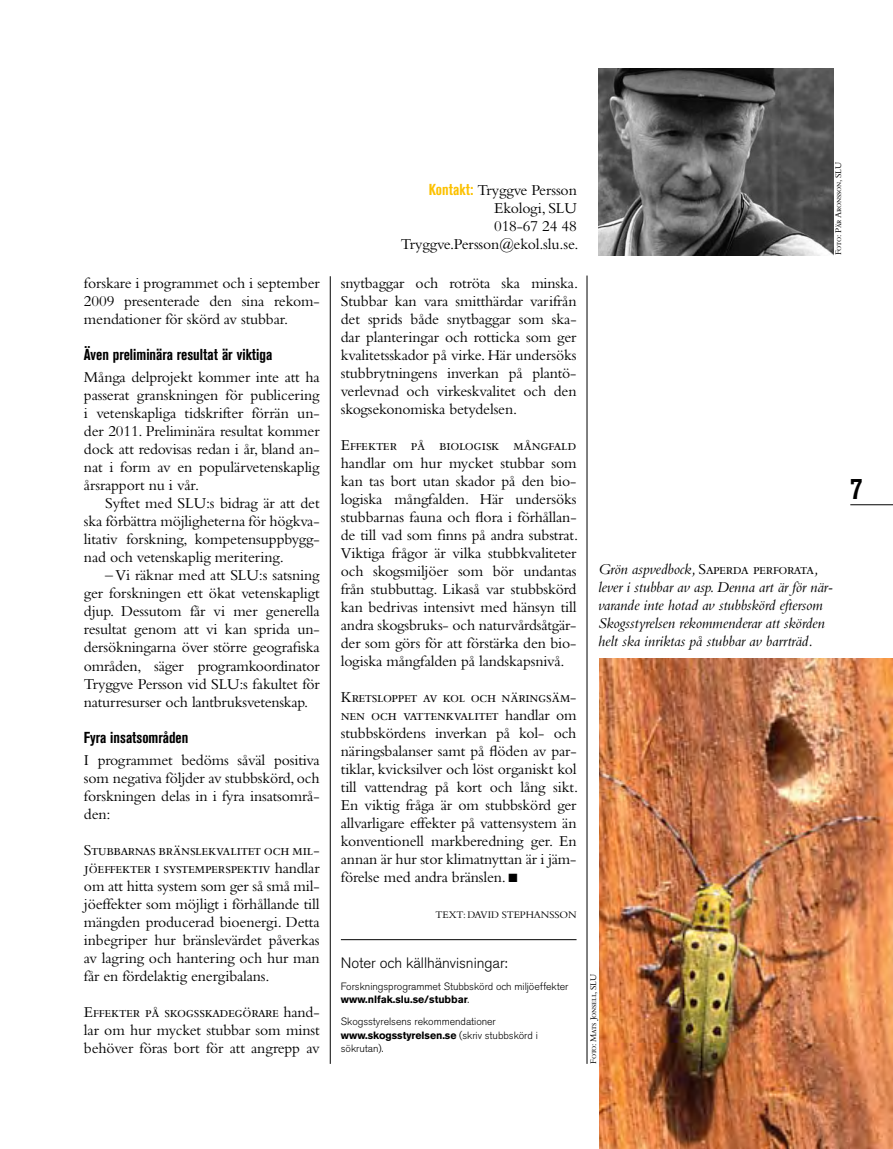
<style>
.page{position:relative;width:893px;height:1149px;background:#fff}
.page>*{position:absolute;margin:0;border:0;box-sizing:border-box;transform-origin:0 0}
.t1{font:700 condensed 30px "Akzidenz Grotesk BE";color:#000}
.t2{font:15.75px/18px "Bembo";letter-spacing:-.01em;color:#000;text-align:justify}
.t3{font:15.75px/18px "Bembo SC";letter-spacing:-.02em;color:#000}
.t4{font:italic 15.75px/18px "Bembo";letter-spacing:-.01em;color:#000}
.t5{font:700 condensed 15.75px "Akzidenz Grotesk BE";color:#000}
.t6{font:300 15px "Akzidenz Grotesk BE";letter-spacing:-.005em;color:#000}
.t7{font:300 10.5px/13.5px "Akzidenz Grotesk BE";letter-spacing:-.005em;color:#000}
.t8{font:10.5px "Bembo SC";letter-spacing:-.01em;color:#000}
.t9{font:9px "Bembo SC";letter-spacing:-.01em;color:#000}
.s1{font-family:"Bembo"}
.s2{font-family:"Akzidenz Grotesk BE";font-weight:700;font-stretch:condensed;color:#fcc100}
.s3{font-weight:700}
.s4{font-family:"Bembo SC";font-style:normal}
</style>
<div class="page">
<hr style="left:850px;top:504px;width:43px;height:1px;background:#000">
<hr style="left:330px;top:276px;width:1px;height:787px;background:#000">
<img style="left:598px;top:68px;width:235px;height:187px">
<hr style="left:341px;top:939px;width:235px;height:1px;background:#000">
<hr style="left:587px;top:275px;width:1px;height:788px;background:#000">
<img style="left:600px;top:658px;width:293px;height:490px">
<p class="t2" style="left:84px;top:273px;width:237px">forskare i programmet och i september 2009 presenterade den sina rekom&shy;mendationer för skörd av stubbar.</p>
<p class="t5" style="left:84px;top:345px;width:190px">Även preliminära resultat är viktiga</p>
<p class="t2" style="left:84px;top:368px;width:237px">Många delprojekt kommer inte att ha passerat granskningen för publicering i vetenskapliga tidskrifter förrän un&shy;der 2011. Preliminära resultat kommer dock att redovisas redan i år, bland an&shy;nat i form av en populärvetenskaplig årsrapport nu i vår.</p>
<p class="t2" style="left:84px;top:494px;width:237px;text-indent:21px">Syftet med SLU:s bidrag är att det ska förbättra möjligheterna för högkva&shy;litativ forskning, kompetensuppbygg&shy;nad och vetenskaplig meritering.</p>
<p class="t2" style="left:84px;top:566px;width:237px;text-indent:21px">– Vi räknar med att SLU:s satsning ger forskningen ett ökat vetenskapligt djup. Dessutom får vi mer generella resultat genom att vi kan sprida un&shy;dersökningarna över större geografiska områden, säger programkoordinator Tryggve Persson vid SLU:s fakultet för naturresurser och lantbruksvetenskap.</p>
<p class="t5" style="left:84px;top:727px;width:106px">Fyra insatsområden</p>
<p class="t2" style="left:84px;top:750px;width:237px">I programmet bedöms såväl positiva som negativa följder av stubbskörd, och forskningen delas in i fyra insatsområ&shy;den:</p>
<p class="t3" style="left:84px;top:841px;width:237px">Stubbarnas bränslekvalitet och mil&shy;jöeffekter i systemperspektiv <span class="s1">handlar</span></p>
<p class="t2" style="left:84px;top:876px;width:237px">om att hitta system som ger så små mil&shy;jöeffekter som möjligt i förhållande till mängden producerad bioenergi. Detta inbegriper hur bränslevärdet påverkas av lagring och hantering och hur man får en fördelaktig energibalans.</p>
<p class="t3" style="left:84px;top:1003px;width:237px">Effekter på skogsskadegörare <span class="s1">hand-</span></p>
<p class="t2" style="left:84px;top:1020px;width:237px">lar om hur mycket stubbar som minst behöver föras bort för att angrepp av</p>
<p class="t2" style="left:401px;top:181px;width:179px;text-align:right"><span class="s2">Kontakt:</span> Tryggve Persson<br>Ekologi, SLU<br>018-67 24 48<br>Tryggve.Persson@ekol.slu.se.</p>
<p class="t2" style="left:341px;top:273px;width:239px">snytbaggar och rotröta ska minska.<br>Stubbar kan vara smitthärdar varifrån det sprids både snytbaggar som ska&shy;dar planteringar och rotticka som ger kvalitetsskador på virke. Här undersöks stubbrytningens inverkan på plantö&shy;verlevnad och virkeskvalitet och den skogsekonomiska betydelsen.</p>
<p class="t3" style="left:341px;top:436px;width:237px">Effekter på biologisk mångfald</p>
<p class="t2" style="left:341px;top:453px;width:239px">handlar om hur mycket stubbar som kan tas bort utan skador på den bio&shy;logiska mångfalden. Här undersöks stubbarnas fauna och flora i förhållan&shy;de till vad som finns på andra substrat.<br>Viktiga frågor är vilka stubbkvaliteter och skogsmiljöer som bör undantas från stubbuttag. Likaså var stubbskörd kan bedrivas intensivt med hänsyn till andra skogsbruks- och naturvårdsåtgär&shy;der som görs för att förstärka den bio&shy;logiska mångfalden på landskapsnivå.</p>
<p class="t3" style="left:341px;top:688px;width:237px">Kretsloppet av kol och näringsäm&shy;nen och vattenkvalitet <span class="s1">handlar om</span></p>
<p class="t2" style="left:341px;top:723px;width:239px">stubbskördens inverkan på kol- och näringsbalanser samt på flöden av par&shy;tiklar, kvicksilver och löst organiskt kol till vattendrag på kort och lång sikt.<br>En viktig fråga är om stubbskörd ger allvarligare effekter på vattensystem än konventionell markberedning ger. En annan är hur stor klimatnyttan är i jäm&shy;förelse med andra bränslen. ■</p>
<p class="t8" style="left:436px;top:908px;width:142px">Text: David Stephanss on</p>
<p class="t6" style="left:341px;top:953px;width:168px">Noter och källhänvisningar:</p>
<p class="t7" style="left:341px;top:979px;width:229px">Forskningsprogrammet Stubbskörd och miljöeffekter <span class="s3">www.nlfak.slu.se/stubbar</span>.</p>
<p class="t7" style="left:341px;top:1014px;width:199px">Skogsstyrelsens rekommendationer <span class="s3">www.skogsstyrelsen.se</span> (skriv stubbskörd i sökrutan).</p>
<p class="t9" style="left:833px;top:255px;width:95px;rotate:-90deg">Foto: Pär Aronsson, SLU</p>
<h1 class="t1" style="left:850px;top:471px;width:13px">7</h1>
<p class="t4" style="left:598px;top:559px;width:236px">Grön aspvedbock, <span class="s4">Saperda perforata</span>, lever i stubbar av asp. Denna art är för när&shy;varande inte hotad av stubbskörd eftersom Skogsstyrelsen rekommenderar att skörden helt ska inriktas på stubbar av barrträd.</p>
<p class="t9" style="left:588px;top:1063px;width:92px;rotate:-90deg">Foto: Mats Jonsell, SLU</p>
</div>
